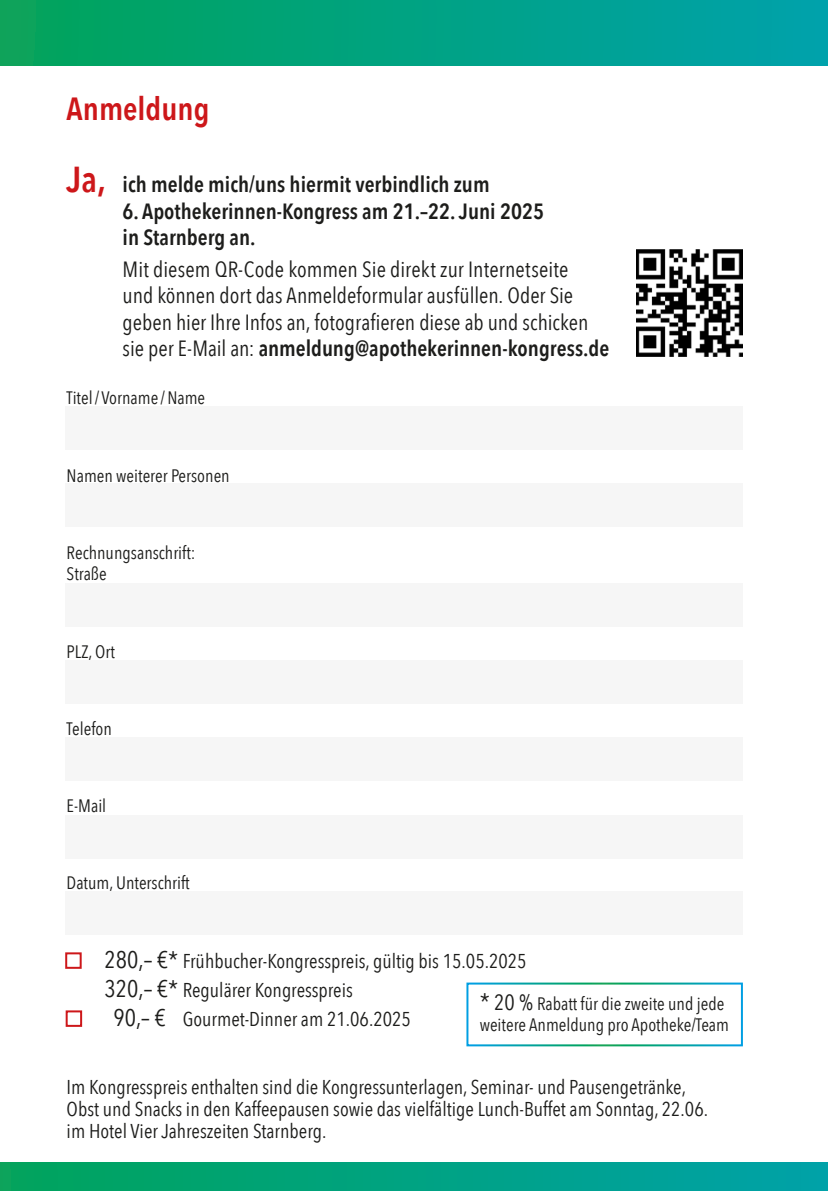
<style>
.page{position:relative;width:828px;height:1191px;background:#fff}
.page>*{position:absolute;margin:0;border:0;box-sizing:border-box;transform-origin:0 0}
.t1{font:600 32px "Avenir Next Condensed";color:#cd171a}
.t2{font:22px/26.4px "Avenir Next Condensed";color:#1d1d1b}
.t3{font:600 22px/26.4px "Avenir Next Condensed";color:#1d1d1b}
.t4{font:20px/22px "Avenir Next Condensed";color:#1d1d1b}
.t5{font:18px/21.6px "Avenir Next Condensed";color:#1d1d1b}
.s1{font-size:36px;color:#cd171a}
.s2{font-weight:600}
.s3{font-size:24px}
.s4{font-size:22px}
</style>
<div class="page">
<div style="left:0;top:0;width:828px;height:65px;background:linear-gradient(to right,#03a359,#00a2ac)"></div>
<div style="left:65px;top:406px;width:678px;height:44px;background:#f6f6f6"></div>
<div style="left:65px;top:815px;width:678px;height:43px;background:#f6f6f6"></div>
<div style="left:65px;top:737px;width:678px;height:43px;background:#f6f6f6"></div>
<div style="left:65px;top:660px;width:678px;height:43px;background:#f6f6f6"></div>
<div style="left:65px;top:583px;width:678px;height:44px;background:#f6f6f6"></div>
<div style="left:65px;top:483px;width:678px;height:44px;background:#f6f6f6"></div>
<div style="left:65px;top:891px;width:678px;height:44px;background:#f6f6f6"></div>
<div style="left:65px;top:952px;width:17px;height:16px;border:2px solid #cd171a"></div>
<div style="left:66px;top:1010px;width:16px;height:16px;border:2px solid #cd171a"></div>
<div style="left:0;top:1162px;width:828px;height:29px;background:linear-gradient(to right,#01a35c,#00a2a9)"></div>
<img style="left:636px;top:249px;width:107px;height:108px">
<div style="left:466px;top:982px;width:277px;height:64px;border:2px solid #fff"></div>
<p class="t1" style="left:67px;top:81px;width:144px">Anmeldung</p>
<p class="t3" style="left:67px;top:171px;width:424px"><span class="s1">Ja,</span> ich melde mich/uns hiermit verbindlich zum</p>
<p class="t3" style="left:123px;top:197px;width:423px">6. Apothekerinnen-Kongress am 21.–22. Juni 2025 in Starnberg an.</p>
<p class="t2" style="left:123px;top:255px;width:488px">Mit diesem QR-Code kommen Sie direkt zur Internetseite<br>und können dort das Anmeldeformular ausfüllen. Oder Sie geben hier Ihre Infos an, fotografieren diese ab und schicken sie per E-Mail an: <span class="s2">anmeldung@apothekerinnen-kongress.de</span></p>
<p class="t5" style="left:67px;top:386px;width:140px">Titel/Vorname /Name</p>
<p class="t5" style="left:67px;top:463px;width:165px">Namen weiterer Personen</p>
<p class="t5" style="left:67px;top:541px;width:130px">Rechnungsanschrift:</p>
<p class="t5" style="left:67px;top:562px;width:42px">Straße</p>
<p class="t5" style="left:67px;top:639px;width:50px">PLZ, Ort</p>
<p class="t5" style="left:67px;top:717px;width:47px">Telefon</p>
<p class="t5" style="left:67px;top:794px;width:41px">E-Mail</p>
<p class="t5" style="left:67px;top:871px;width:124px">Datum, Unterschrift</p>
<p class="t4" style="left:105px;top:949px;width:423px"><span class="s3">280,– €*</span> Frühbucher-Kongresspreis, gültig bis 15.05.2025</p>
<p class="t4" style="left:113px;top:974px;width:299px;line-height:28.8px;text-indent:-9px"><span class="s3">320,– €*</span> Regulärer Kongresspreis<br><span class="s3">90,– €</span> Gourmet-Dinner am 21.06.2025</p>
<p class="t5" style="left:480px;top:992px;width:251px"><span class="s3">*</span> <span class="s4">20 %</span> Rabatt für die zweite und jede weitere Anmeldung pro Apotheke/Team</p>
<p class="t4" style="left:67px;top:1075px;width:643px">Im Kongresspreis enthalten sind die Kongressunterlagen, Seminar- und Pausengetränke,<br>Obst und Snacks in den Kaffeepausen sowie das vielfältige Lunch-Buffet am Sonntag, 22.06. im Hotel Vier Jahreszeiten Starnberg.</p>
</div>
